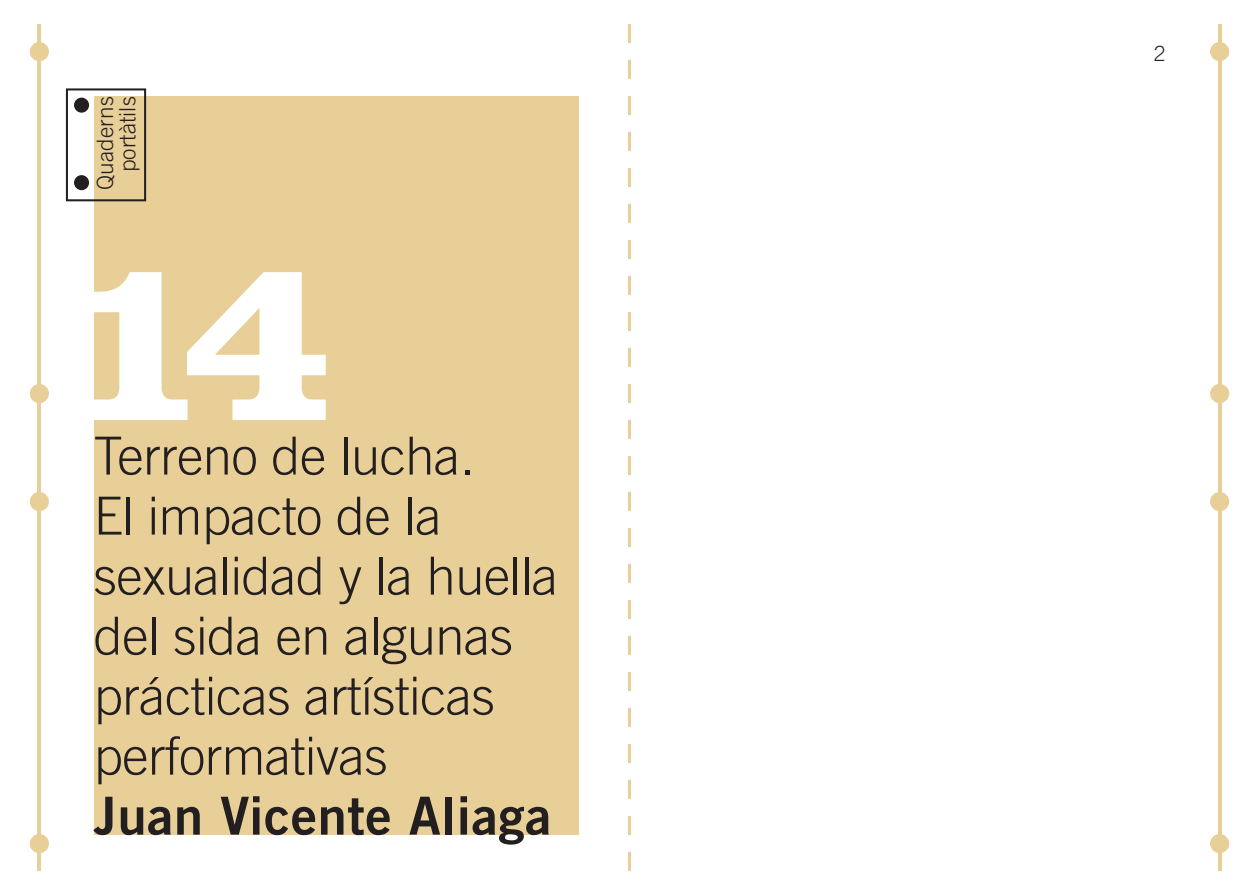
<style>
.page{position:relative;width:1259px;height:893px;background:#fff}
.page>*{position:absolute;margin:0;border:0;box-sizing:border-box;transform-origin:0 0}
.t1{font:700 244.5px "Clarendon";color:#fff}
.t2{font:300 52.5px/60px "Trade Gothic";letter-spacing:-.01em;color:#231f20}
.t3{font:52.5px "Trade Gothic Bold Two";letter-spacing:.01em;color:#231f20}
.t4{font:300 22.5px/22.5px "Trade Gothic";letter-spacing:.005em;color:#231f20;text-align:right}
.t5{font:300 21px "Trade Gothic";color:#231f20}
</style>
<div class="page">
<div style="left:30px;top:42px;width:19px;height:19px;background:#e8ce97;border-radius:50%"></div>
<div style="left:30px;top:384px;width:19px;height:19px;background:#e8ce97;border-radius:50%"></div>
<div style="left:30px;top:492px;width:19px;height:19px;background:#e8ce97;border-radius:50%"></div>
<div style="left:30px;top:834px;width:19px;height:19px;background:#e8ce97;border-radius:50%"></div>
<hr style="left:38px;top:25px;width:3px;height:846px;background:#e8ce97">
<svg style="left:628px;top:97px;width:3px;height:18px"></svg>
<svg style="left:628px;top:133px;width:3px;height:18px"></svg>
<svg style="left:628px;top:169px;width:3px;height:18px"></svg>
<svg style="left:628px;top:205px;width:3px;height:18px"></svg>
<svg style="left:628px;top:241px;width:3px;height:18px"></svg>
<svg style="left:628px;top:277px;width:3px;height:18px"></svg>
<svg style="left:628px;top:313px;width:3px;height:18px"></svg>
<svg style="left:628px;top:349px;width:3px;height:18px"></svg>
<svg style="left:628px;top:384px;width:3px;height:18px"></svg>
<svg style="left:628px;top:420px;width:3px;height:18px"></svg>
<svg style="left:628px;top:456px;width:3px;height:18px"></svg>
<svg style="left:628px;top:492px;width:3px;height:18px"></svg>
<svg style="left:628px;top:528px;width:3px;height:18px"></svg>
<svg style="left:628px;top:564px;width:3px;height:18px"></svg>
<svg style="left:628px;top:600px;width:3px;height:18px"></svg>
<svg style="left:628px;top:636px;width:3px;height:18px"></svg>
<svg style="left:628px;top:672px;width:3px;height:18px"></svg>
<svg style="left:628px;top:708px;width:3px;height:18px"></svg>
<svg style="left:628px;top:744px;width:3px;height:18px"></svg>
<svg style="left:628px;top:780px;width:3px;height:18px"></svg>
<svg style="left:628px;top:816px;width:3px;height:18px"></svg>
<svg style="left:628px;top:852px;width:3px;height:18px"></svg>
<svg style="left:628px;top:61px;width:3px;height:18px"></svg>
<svg style="left:628px;top:25px;width:3px;height:18px"></svg>
<div style="left:1210px;top:42px;width:19px;height:19px;background:#e8ce97;border-radius:50%"></div>
<div style="left:1210px;top:384px;width:19px;height:19px;background:#e8ce97;border-radius:50%"></div>
<div style="left:1210px;top:492px;width:19px;height:19px;background:#e8ce97;border-radius:50%"></div>
<div style="left:1210px;top:834px;width:19px;height:19px;background:#e8ce97;border-radius:50%"></div>
<hr style="left:1218px;top:25px;width:3px;height:846px;background:#e8ce97">
<div style="left:94px;top:97px;width:484px;height:738px;background:#e8ce97"></div>
<div style="left:66px;top:88px;width:80px;height:113px;border:2px solid #231f20"></div>
<div style="left:75px;top:98px;width:13px;height:14px;background:#231f20;border-radius:50%"></div>
<div style="left:74px;top:98px;width:15px;height:15px;border:2px solid #231f20;border-radius:50%"></div>
<div style="left:75px;top:176px;width:13px;height:13px;background:#231f20;border-radius:50%"></div>
<div style="left:74px;top:175px;width:15px;height:15px;border:2px solid #231f20;border-radius:50%"></div>
<p class="t4" style="left:94px;top:190px;width:95px;rotate:-90deg">Quaderns portàtils</p>
<h1 class="t1" style="left:64px;top:190px;width:271px">14</h1>
<p class="t2" style="left:94px;top:425px;width:466px">Terreno de lucha.<br>El impacto de la sexualidad y la huella del sida en algunas prácticas artísticas performativas</p>
<p class="t3" style="left:94px;top:783px;width:459px">Juan Vicente Aliaga</p>
<p class="t5" style="left:1153px;top:41px;width:13px">2</p>
</div>
